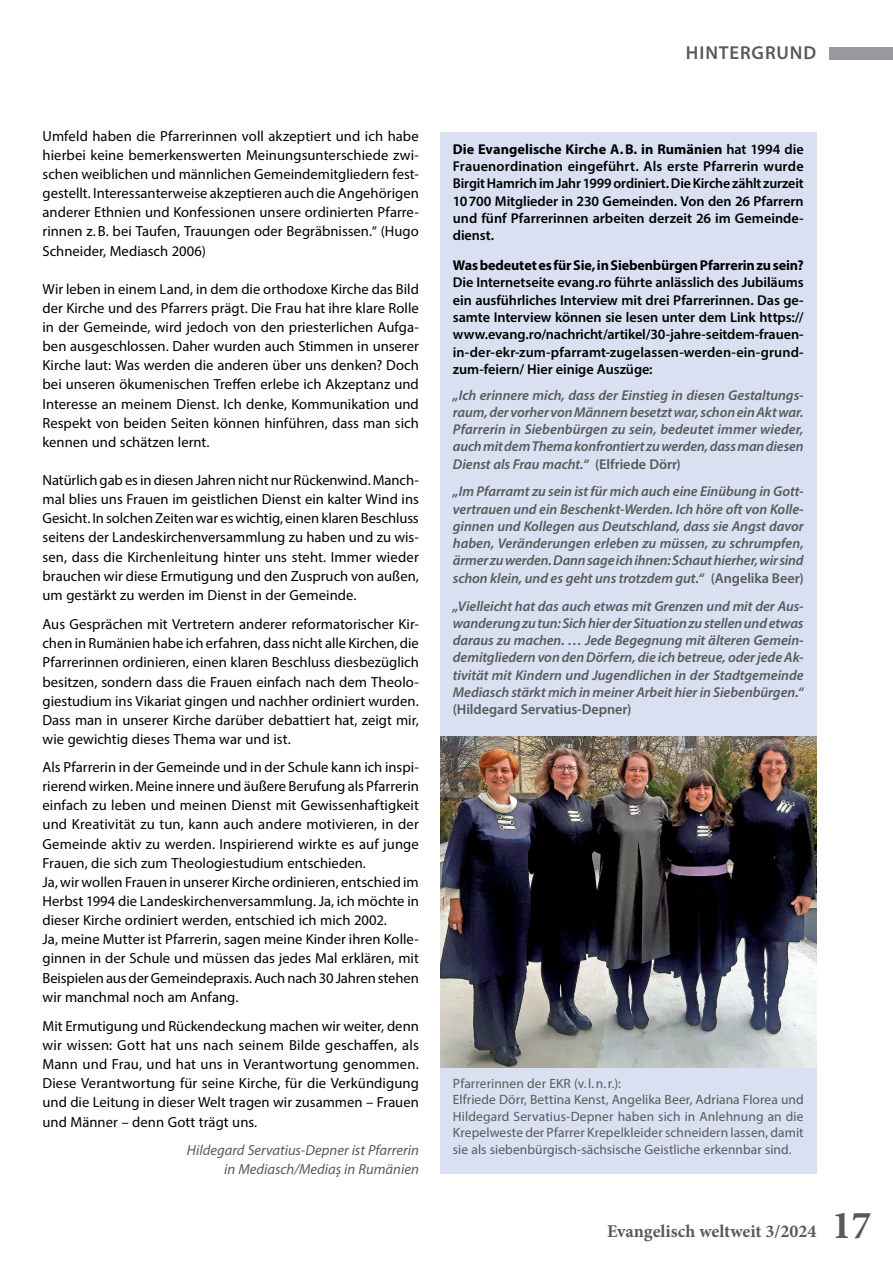
<style>
.page{position:relative;width:893px;height:1263px;background:#fff}
.page>*{position:absolute;margin:0;border:0;box-sizing:border-box;transform-origin:0 0}
.t1{font:600 18.75px "Myriad Pro";letter-spacing:.045em;color:#58595b}
.t2{font:700 18px "Minion Pro";letter-spacing:-.005em;color:#58595b}
.t3{font:14.7px/19.2px "Myriad Pro";color:#000;text-align:justify}
.t4{font:italic 14.7px/19.2px "Myriad Pro";color:#58595b;text-align:right}
.t5{font:italic 600 14.25px/17.2px "Myriad Pro";letter-spacing:-.005em;color:#58595b;text-align:justify}
.t6{font:600 14.25px/17.2px "Myriad Pro";letter-spacing:-.005em;color:#000;text-align:justify}
.t7{font:700 14.25px "Myriad Pro";letter-spacing:-.01em;color:#000}
.t8{font:600 14.25px "Myriad Pro";letter-spacing:-.005em;color:#58595b}
.t9{font:13.5px/16.5px "Myriad Pro";letter-spacing:.005em;color:#58595b}
.s1{font-weight:700}
.s2{font-style:normal}
.s3{font-size:39.75px}
</style>
<div class="page">
<div style="left:829px;top:47px;width:64px;height:13px;background:#97999c"></div>
<div style="left:440px;top:132px;width:376px;height:1042px;background:#d8e0f2"></div>
<img style="left:440px;top:737px;width:376px;height:330px">
<p class="t3" style="left:43px;top:126px;width:378px">Umfeld haben die Pfarrerinnen voll akzeptiert und ich habe hierbei keine bemerkenswerten Meinungsunterschiede zwi&shy;schen weiblichen und männlichen Gemeindemitgliedern fest&shy;gestellt. Interessanterweise akzeptieren auch die Angehörigen anderer Ethnien und Konfessionen unsere ordinierten Pfarre&shy;rinnen z.B. bei Taufen, Trauungen oder Begräbnissen.“ (Hugo Schneider, Mediasch 2006)</p>
<p class="t3" style="left:43px;top:279px;width:378px">Wir leben in einem Land, in dem die orthodoxe Kirche das Bild der Kirche und des Pfarrers prägt. Die Frau hat ihre klare Rolle in der Gemeinde, wird jedoch von den priesterlichen Aufga&shy;ben ausgeschlossen. Daher wurden auch Stimmen in unserer Kirche laut: Was werden die anderen über uns denken? Doch bei unseren ökumenischen Treffen erlebe ich Akzeptanz und Interesse an meinem Dienst. Ich denke, Kommunikation und Respekt von beiden Seiten können hinführen, dass man sich kennen und schätzen lernt.</p>
<p class="t3" style="left:43px;top:470px;width:378px">Natürlich gab es in diesen Jahren nicht nur Rückenwind. Manch&shy;mal blies uns Frauen im geistlichen Dienst ein kalter Wind ins Gesicht. In solchen Zeiten war es wichtig, einen klaren Beschluss seitens der Landeskirchenversammlung zu haben und zu wis&shy;sen, dass die Kirchenleitung hinter uns steht. Immer wieder brauchen wir diese Ermutigung und den Zuspruch von außen, um gestärkt zu werden im Dienst in der Gemeinde.</p>
<p class="t3" style="left:43px;top:614px;width:378px">Aus Gesprächen mit Vertretern anderer reformatorischer Kir&shy;chen in Rumänien habe ich erfahren, dass nicht alle Kirchen, die Pfarrerinnen ordinieren, einen klaren Beschluss diesbezüglich besitzen, sondern dass die Frauen einfach nach dem Theolo&shy;giestudium ins Vikariat gingen und nachher ordiniert wurden.<br>Dass man in unserer Kirche darüber debattiert hat, zeigt mir, wie gewichtig dieses Thema war und ist.</p>
<p class="t3" style="left:43px;top:757px;width:378px;text-align:left">Als Pfarrerin in der Gemeinde und in der Schule kann ich inspi&shy;rierend wirken. Meine innere und äußere Berufung als Pfarrerin einfach zu leben und meinen Dienst mit Gewissenhaftigkeit und Kreativität zu tun, kann auch andere motivieren, in der Gemeinde aktiv zu werden. Inspirierend wirkte es auf junge Frauen, die sich zum Theologiestudium entschieden.<br>Ja, wir wollen Frauen in unserer Kirche ordinieren, entschied im Herbst 1994 die Landeskirchenversammlung. Ja, ich möchte in dieser Kirche ordiniert werden, entschied ich mich 2002.<br>Ja, meine Mutter ist Pfarrerin, sagen meine Kinder ihren Kolle&shy;ginnen in der Schule und müssen das jedes Mal erklären, mit Beispielen aus der Gemeindepraxis. Auch nach 30 Jahren stehen wir manchmal noch am Anfang.</p>
<p class="t3" style="left:43px;top:1016px;width:378px">Mit Ermutigung und Rückendeckung machen wir weiter, denn wir wissen: Gott hat uns nach seinem Bilde geschaffen, als Mann und Frau, und hat uns in Verantwortung genommen.<br>Diese Verantwortung für seine Kirche, für die Verkündigung und die Leitung in dieser Welt tragen wir zusammen – Frauen und Männer – denn Gott trägt uns.</p>
<p class="t4" style="left:187px;top:1140px;width:233px">Hildegard Servatius-Depner ist Pfarrerin in Mediasch/Mediaș in Rumänien</p>
<p class="t1" style="left:686px;top:41px;width:132px">Hintergrund</p>
<p class="t6" style="left:453px;top:140px;width:352px"><span class="s1">Die Evangelische Kirche A.B. in Rumänien</span> hat 1994 die Frauenordination eingeführt. Als erste Pfarrerin wurde Birgit Hamrich im Jahr 1999 ordiniert. Die Kirche zählt zurzeit 10700 Mitglieder in 230 Gemeinden. Von den 26 Pfarrern und fünf Pfarrerinnen arbeiten derzeit 26 im Gemeinde&shy;dienst.</p>
<p class="t7" style="left:453px;top:256px;width:352px">Was bedeutet es für Sie, in Siebenbürgen Pfarrerin zu sein?</p>
<p class="t6" style="left:453px;top:274px;width:352px">Die Internetseite evang.ro führte anlässlich des Jubiläums ein ausführliches Interview mit drei Pfarrerinnen. Das ge&shy;samte Interview können sie lesen unter dem Link https:// www.evang.ro/nachricht/artikel/30-jahre-seitdem-frauen&shy;in-der-ekr-zum-pfarramt-zugelassen-werden-ein-grund&shy;zum-feiern/ Hier einige Auszüge:</p>
<p class="t5" style="left:453px;top:386px;width:352px">„Ich erinnere mich, dass der Einstieg in diesen Gestaltungs&shy;raum, der vorher von Männern besetzt war, schon ein Akt war.<br>Pfarrerin in Siebenbürgen zu sein, bedeutet immer wieder, auch mit dem Thema konfrontiert zu werden, dass man diesen Dienst als Frau macht.“ <span class="s2">(Elfriede Dörr)</span></p>
<p class="t5" style="left:453px;top:483px;width:352px">„Im Pfarramt zu sein ist für mich auch eine Einübung in Gott&shy;vertrauen und ein Beschenkt-Werden. Ich höre oft von Kolle&shy;ginnen und Kollegen aus Deutschland, dass sie Angst davor haben, Veränderungen erleben zu müssen, zu schrumpfen, ärmer zu werden. Dann sage ich ihnen: Schaut hierher, wir sind schon klein, und es geht uns trotzdem gut.“ <span class="s2">(Angelika Beer)</span></p>
<p class="t5" style="left:453px;top:597px;width:352px">„Vielleicht hat das auch etwas mit Grenzen und mit der Aus&shy;wanderung zu tun: Sich hier der Situation zu stellen und etwas daraus zu machen. … Jede Begegnung mit älteren Gemein&shy;demitgliedern von den Dörfern, die ich betreue, oder jede Ak&shy;tivität mit Kindern und Jugendlichen in der Stadtgemeinde Mediasch stärkt mich in meiner Arbeit hier in Siebenbürgen.“</p>
<p class="t8" style="left:453px;top:700px;width:180px">(Hildegard Servatius-Depner)</p>
<p class="t9" style="left:453px;top:1075px;width:352px">Pfarrerinnen der EKR (v. l.n.r.):<br>Elfriede Dörr, Bettina Kenst, Angelika Beer, Adriana Florea und Hildegard Servatius-Depner haben sich in Anlehnung an die Krepelweste der Pfarrer Krepelkleider schneidern lassen, damit sie als siebenbürgisch-sächsische Geistliche erkennbar sind.</p>
<p class="t2" style="left:607px;top:1219px;width:266px">Evangelisch weltweit 3/2024 <span class="s3">17</span></p>
</div>
